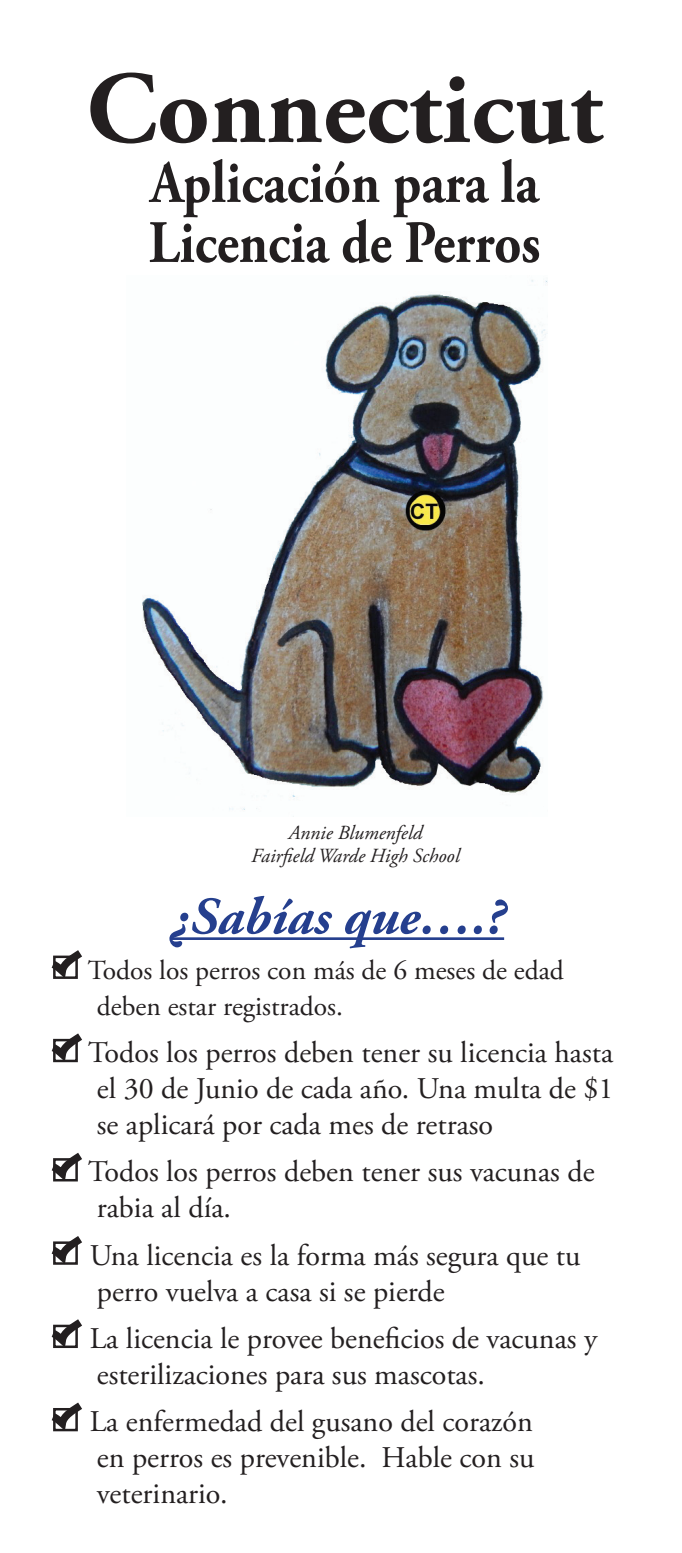
<style>
.page{position:relative;width:682px;height:1553px;background:#fff}
.page>*{position:absolute;margin:0;border:0;box-sizing:border-box;transform-origin:0 0}
.t1{font:700 102.5px "Adobe Garamond Pro";color:#231f20}
.t2{font:700 60px/60px "Adobe Garamond Pro";color:#231f20;scale:.88 1}
.t3{font:italic 700 52.5px "Adobe Garamond Pro";color:#253f8e}
.t4{font:30px/36px "Adobe Garamond Pro";color:#231f20}
.t5{font:27.5px/36px "Adobe Garamond Pro";color:#231f20}
.t6{font:italic 20px/22.5px "Adobe Garamond Pro";color:#231f20;text-align:center}
</style>
<div class="page">
<hr style="left:171px;top:937px;width:333px;height:3px;background:#253f8e">
<svg style="left:51px;top:950px;width:31px;height:29px"></svg>
<svg style="left:51px;top:1033px;width:31px;height:30px"></svg>
<svg style="left:51px;top:1152px;width:31px;height:30px"></svg>
<svg style="left:51px;top:1236px;width:31px;height:29px"></svg>
<svg style="left:51px;top:1319px;width:31px;height:29px"></svg>
<svg style="left:51px;top:1402px;width:31px;height:30px"></svg>
<img style="left:142px;top:280px;width:405px;height:530px">
<h1 class="t1" style="left:86px;top:50px;width:517px">Connecticut</h1>
<h2 class="t2" style="left:149px;top:154px;width:446px">Aplicación para la<br>Licencia de Perros</h2>
<p class="t6" style="left:251px;top:822px;width:210px">Annie Blumenfeld<br>Fairfield Warde High School</p>
<h3 class="t3" style="left:171px;top:886px;width:334px">¿Sabías que….?</h3>
<p class="t5" style="left:97px;top:953px;width:468px;text-indent:-9px">Todos los perros con más de 6 meses de edad deben estar registrados.</p>
<p class="t4" style="left:88px;top:1035px;width:526px;text-align:justify">Todos los perros deben tener su licencia hasta el 30 de Junio de cada año. Una multa de $1 se aplicará por cada mes de retraso</p>
<p class="t4" style="left:88px;top:1155px;width:507px">Todos los perros deben tener sus vacunas de rabia al día.</p>
<p class="t4" style="left:90px;top:1238px;width:492px">Una licencia es la forma más segura que tu perro vuelva a casa si se pierde</p>
<p class="t4" style="left:90px;top:1321px;width:508px">La licencia le provee beneficios de vacunas y esterilizaciones para sus mascotas.</p>
<p class="t4" style="left:90px;top:1404px;width:446px;text-align:justify">La enfermedad del gusano del corazón en perros es prevenible. Hable con su veterinario.</p>
</div>
